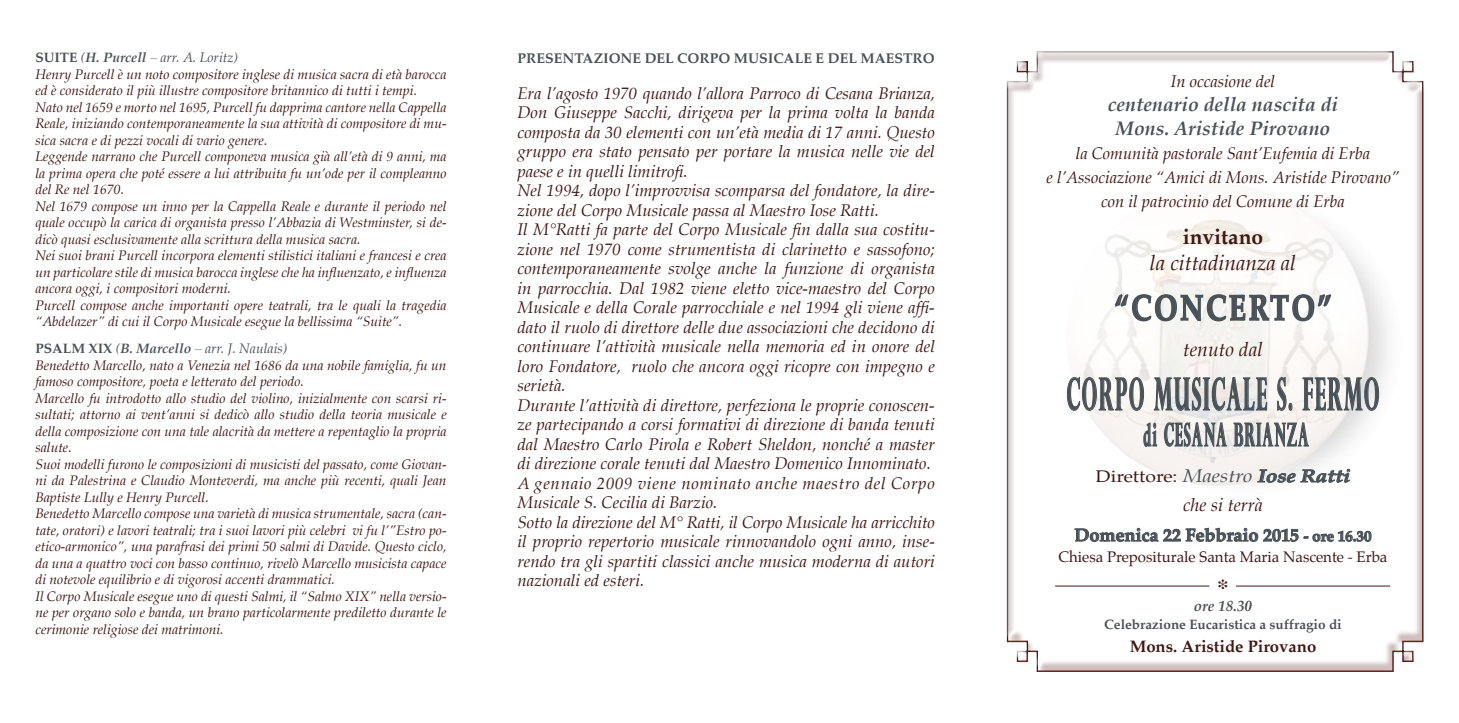
<style>
.page{position:relative;width:1459px;height:723px;background:#fff}
.page>*{position:absolute;margin:0;border:0;box-sizing:border-box;transform-origin:0 0}
.t1{font:700 44.7px "Perpetua Titling";letter-spacing:.1em;color:#485258;scale:.41 1}
.t2{font:700 36px "Palatino";letter-spacing:.1em;color:#485258;scale:.77 1}
.t3{font:700 31.95px "Perpetua Titling";letter-spacing:.1em;color:#485258;scale:.41 1}
.t4{font:italic 21px "Palatino";color:#421712}
.t5{font:700 21px "Palatino";color:#421712}
.t6{font:italic 700 19.5px/24px "Palatino";color:#485258;text-align:center}
.t7{font:italic 19.5px "Palatino";color:#421712}
.t8{font:700 18px/30px "Palatino";color:#485258;text-align:center}
.t9{font:italic 16.5px/19.5px "Palatino";color:#421712;text-align:center}
.t10{font:16.5px "Palatino";color:#421712;scale:1.17 1}
.t11{font:700 16.5px "Palatino";color:#421712}
.t12{font:15px "Palatino";color:#421712}
.t13{font:italic 700 15px "Palatino";color:#485258}
.t14{font:700 13.95px "Palatino";color:#485258}
.t15{font:italic 13.5px/16.5px "Palatino";color:#421712}
.t16{font:700 13.5px "Palatino";color:#485258}
.s1{font-weight:700;font-style:normal;color:#485258}
.s2{color:#485258}
.s3{font-weight:700;color:#485258}
.s4{font-family:"Palatino"}
.s5{font-style:italic;font-size:18px;color:#485258}
.s6{font-weight:700;font-style:italic;font-size:18px;color:#485258}
.s7{font-weight:400;font-style:italic;color:#421712}
.s8{font-size:15px}
</style>
<div class="page">
<div style="left:1005px;top:45px;width:420px;height:628px;background:#421712;opacity:.9"></div>
<img style="left:1065px;top:184px;width:142px;height:274px">
<svg style="left:1066px;top:273px;width:313px;height:184px"></svg>
<svg style="left:1257px;top:469px;width:93px;height:14px"></svg>
<svg style="left:1074px;top:527px;width:297px;height:15px"></svg>
<hr style="left:1055px;top:586px;width:154px;height:1px;background:#421712">
<hr style="left:1235px;top:586px;width:155px;height:1px;background:#421712">
<svg style="left:1218px;top:579px;width:9px;height:10px"></svg>
<p class="t15" style="left:35px;top:49px;width:413px"><span class="s1">SUITE</span> <span class="s2">(</span><span class="s3">H. Purcell</span> <span class="s2">– arr. A. Loritz)<br></span>Henry Purcell è un noto compositore inglese di musica sacra di età barocca ed è considerato il più illustre compositore britannico di tutti i tempi.<br>Nato nel 1659 e morto nel 1695, Purcell fu dapprima cantore nella Cappella Reale, iniziando contemporaneamente la sua attività di compositore di mu&shy;sica sacra e di pezzi vocali di vario genere.<br>Leggende narrano che Purcell componeva musica già all’età di 9 anni, ma la prima opera che poté essere a lui attribuita fu un’ode per il compleanno del Re nel 1670.<br>Nel 1679 compose un inno per la Cappella Reale e durante il periodo nel quale occupò la carica di organista presso l’Abbazia di Westminster, si de&shy;dicò quasi esclusivamente alla scrittura della musica sacra.<br>Nei suoi brani Purcell incorpora elementi stilistici italiani e francesi e crea un particolare stile di musica barocca inglese che ha influenzato, e influenza ancora oggi, i compositori moderni.<br>Purcell compose anche importanti opere teatrali, tra le quali la tragedia “Abdelazer” di cui il Corpo Musicale esegue la bellissima “Suite”.</p>
<p class="t15" style="left:35px;top:340px;width:413px"><span class="s1">PSALM XIX</span> <span class="s2">(</span><span class="s3">B. Marcello</span> <span class="s2">– arr. J. Naulais)<br></span>Benedetto Marcello, nato a Venezia nel 1686 da una nobile famiglia, fu un famoso compositore, poeta e letterato del periodo.<br>Marcello fu introdotto allo studio del violino, inizialmente con scarsi ri&shy;sultati; attorno ai vent’anni si dedicò allo studio della teoria musicale e della composizione con una tale alacrità da mettere a repentaglio la propria salute.<br>Suoi modelli furono le composizioni di musicisti del passato, come Giovan&shy;ni da Palestrina e Claudio Monteverdi, ma anche più recenti, quali Jean Baptiste Lully e Henry Purcell.<br>Benedetto Marcello compose una varietà di musica strumentale, sacra (can&shy;tate, oratori) e lavori teatrali; tra i suoi lavori più celebri vi fu l’”Estro po&shy;etico-armonico”, una parafrasi dei primi 50 salmi di Davide. Questo ciclo, da una a quattro voci con basso continuo, rivelò Marcello musicista capace di notevole equilibrio e di vigorosi accenti drammatici.<br>Il Corpo Musicale esegue uno di questi Salmi, il “Salmo XIX” nella versio&shy;ne per organo solo e banda, un brano particolarmente prediletto durante le cerimonie religiose dei matrimoni.</p>
<p class="t14" style="left:517px;top:46px;width:419px">PRESENTAZIONE DEL CORPO MUSICALE E DEL MAESTRO</p>
<p class="t9" style="left:517px;top:83px;width:419px;text-align:left">Era l’agosto 1970 quando l’allora Parroco di Cesana Brianza, Don Giuseppe Sacchi, dirigeva per la prima volta la banda composta da 30 elementi con un’età media di 17 anni. Questo gruppo era stato pensato per portare la musica nelle vie del paese e in quelli limitrofi.<br>Nel 1994, dopo l’improvvisa scomparsa del fondatore, la dire&shy;zione del Corpo Musicale passa al Maestro Iose Ratti.<br>Il M°Ratti fa parte del Corpo Musicale fin dalla sua costitu&shy;zione nel 1970 come strumentista di clarinetto e sassofono; contemporaneamente svolge anche la funzione di organista in parrocchia. Dal 1982 viene eletto vice-maestro del Corpo Musicale e della Corale parrocchiale e nel 1994 gli viene affi&shy;dato il ruolo di direttore delle due associazioni che decidono di continuare l’attività musicale nella memoria ed in onore del loro Fondatore, ruolo che ancora oggi ricopre con impegno e serietà.<br>Durante l’attività di direttore, perfeziona le proprie conoscen&shy;ze partecipando a corsi formativi di direzione di banda tenuti dal Maestro Carlo Pirola e Robert Sheldon, nonché a master di direzione corale tenuti dal Maestro Domenico Innominato.<br>A gennaio 2009 viene nominato anche maestro del Corpo Musicale S. Cecilia di Barzio.<br>Sotto la direzione del M° Ratti, il Corpo Musicale ha arricchito il proprio repertorio musicale rinnovandolo ogni anno, inse&shy;rendo tra gli spartiti classici anche musica moderna di autori nazionali ed esteri.</p>
<p class="t9" style="left:1170px;top:72px;width:106px">In occasione del</p>
<h3 class="t6" style="left:1107px;top:93px;width:232px">centenario della nascita di<br>Mons. Aristide Pirovano</h3>
<p class="t9" style="left:1046px;top:142px;width:354px;line-height:24px">la Comunità pastorale Sant’Eufemia di Erba<br>e l’Associazione “Amici di Mons. Aristide Pirovano” con il patrocinio del Comune di Erba</p>
<h3 class="t5" style="left:1182px;top:219px;width:82px">invitano</h3>
<h3 class="t4" style="left:1149px;top:246px;width:148px">la cittadinanza al</h3>
<h2 class="t2" style="left:1114px;top:277px;width:283px">“CONCERTO”</h2>
<h3 class="t7" style="left:1183px;top:334px;width:81px">tenuto dal</h3>
<h1 class="t1" style="left:1066px;top:366px;width:763px">CORPO MUSICALE S. FERMO</h1>
<h3 class="t3" style="left:1143px;top:415px;width:405px"><span class="s4">di</span> CESANA BRIANZA</h3>
<p class="t10" style="left:1095px;top:463px;width:219px">Direttore: <span class="s5">Maestro</span> <span class="s6">Iose Ratti</span></p>
<h3 class="t8" style="left:1074px;top:489px;width:298px"><span class="s7">che si terrà<br></span>Domenica 22 Febbraio 2015 <span class="s8">- ore 16.30</span></h3>
<p class="t12" style="left:1058px;top:544px;width:330px">Chiesa Prepositurale Santa Maria Nascente - Erba</p>
<p class="t13" style="left:1193px;top:594px;width:60px">ore 18.30</p>
<p class="t16" style="left:1104px;top:613px;width:239px">Celebrazione Eucaristica a suffragio di</p>
<p class="t11" style="left:1129px;top:632px;width:188px">Mons. Aristide Pirovano</p>
</div>
